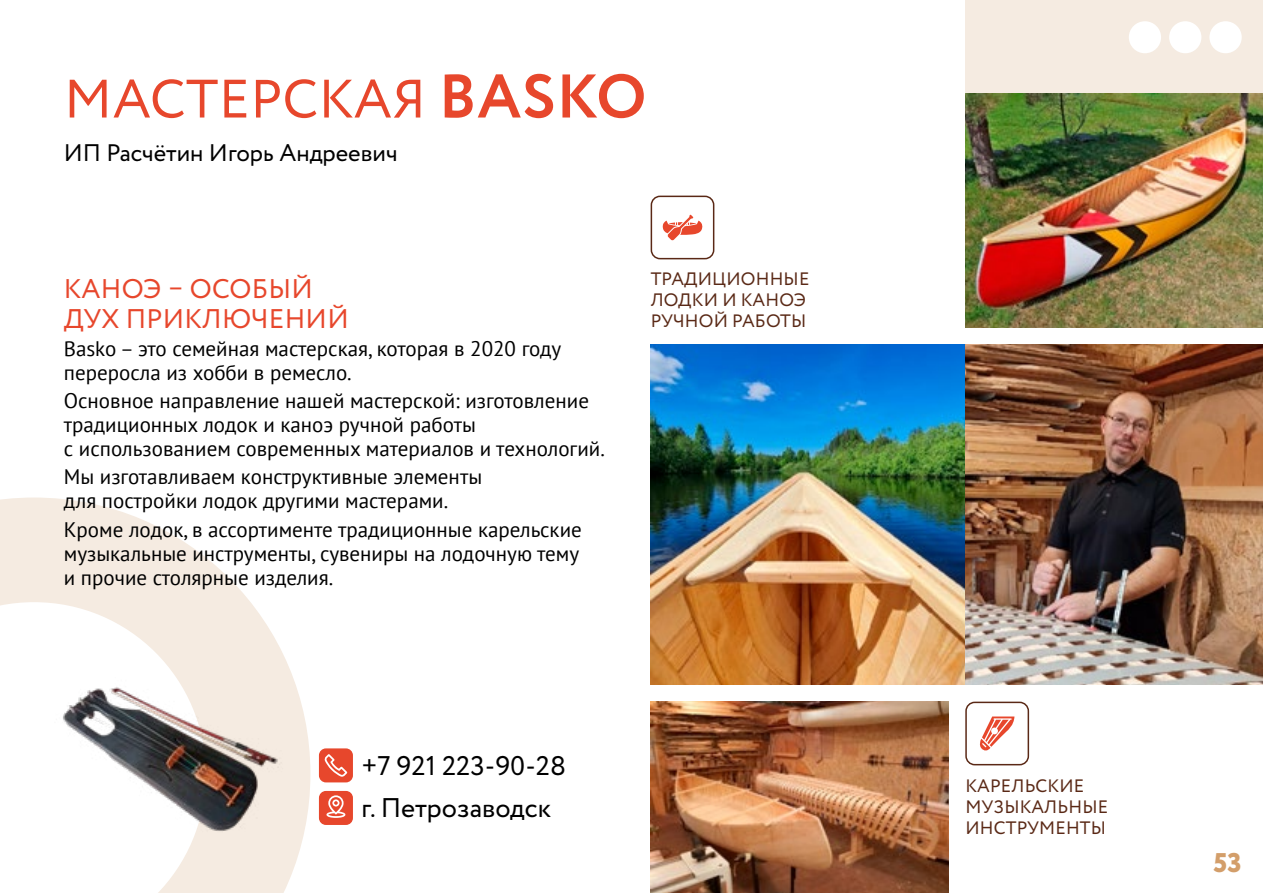
<style>
.page{position:relative;width:1263px;height:893px;background:#fff}
.page>*{position:absolute;margin:0;border:0;box-sizing:border-box;transform-origin:0 0}
.t1{font:54px "Circe";letter-spacing:.01em;color:#e7472c}
.t2{font:27px "Circe";color:#000}
.t3{font:27px/30px "Circe";letter-spacing:.01em;color:#e7472c}
.t4{font:800 27px "Circe";color:#d39e6a}
.t5{font:24px "Circe";color:#000}
.t6{font:21px/24px "PT Sans";color:#000}
.t7{font:18px/21px "Circe";letter-spacing:.01em;color:#5a2916}
.s1{font-weight:700;font-size:61.5px}
</style>
<div class="page">
<div style="left:965px;top:0;width:298px;height:327px;background:#f5ebe1"></div>
<div style="left:1129px;top:21px;width:32px;height:32px;background:#fff;border-radius:50%"></div>
<div style="left:1169px;top:21px;width:32px;height:32px;background:#fff;border-radius:50%"></div>
<div style="left:1209px;top:21px;width:33px;height:32px;background:#fff;border-radius:50%"></div>
<svg style="left:0;top:497px;width:310px;height:396px"></svg>
<svg style="left:319px;top:791px;width:34px;height:34px"></svg>
<svg style="left:319px;top:748px;width:34px;height:34px"></svg>
<img style="left:965px;top:94px;width:298px;height:233px">
<img style="left:651px;top:702px;width:297px;height:191px">
<img style="left:651px;top:344px;width:314px;height:341px">
<img style="left:965px;top:344px;width:298px;height:341px">
<img style="left:31px;top:653px;width:274px;height:206px">
<svg style="left:980px;top:716px;width:34px;height:35px"></svg>
<div style="left:965px;top:702px;width:64px;height:63px;border:2px solid #5a2916;border-radius:9px"></div>
<svg style="left:662px;top:215px;width:40px;height:25px"></svg>
<div style="left:651px;top:196px;width:63px;height:63px;border:2px solid #5a2916;border-radius:9px"></div>
<h1 class="t1" style="left:64px;top:63px;width:584px">МАСТЕРСКАЯ <span class="s1">BASKO</span></h1>
<p class="t5" style="left:64px;top:136px;width:335px">ИП Расчётин Игорь Андреевич</p>
<p class="t3" style="left:64px;top:274px;width:286px">КАНОЭ – ОСОБЫЙ<br>ДУХ ПРИКЛЮЧЕНИЙ</p>
<p class="t6" style="left:64px;top:336px;width:499px">Basko – это семейная мастерская, которая в 2020 году переросла из хобби в ремесло.</p>
<p class="t6" style="left:64px;top:388px;width:542px">Основное направление нашей мастерской: изготовление традиционных лодок и каноэ ручной работы<br>с использованием современных материалов и технологий.</p>
<p class="t6" style="left:64px;top:464px;width:420px">Мы изготавливаем конструктивные элементы для постройки лодок другими мастерами.</p>
<p class="t6" style="left:64px;top:517px;width:519px">Кроме лодок, в ассортименте традиционные карельские музыкальные инструменты, сувениры на лодочную тему и прочие столярные изделия.</p>
<p class="t7" style="left:651px;top:269px;width:160px">ТРАДИЦИОННЫЕ<br>ЛОДКИ И КАНОЭ<br>РУЧНОЙ РАБОТЫ</p>
<p class="t2" style="left:361px;top:747px;width:206px">+7 921 223-90-28</p>
<p class="t2" style="left:361px;top:790px;width:191px">г. Петрозаводск</p>
<p class="t7" style="left:965px;top:776px;width:144px">КАРЕЛЬСКИЕ<br>МУЗЫКАЛЬНЫЕ<br>ИНСТРУМЕНТЫ</p>
<p class="t4" style="left:1213px;top:844px;width:30px">53</p>
</div>
